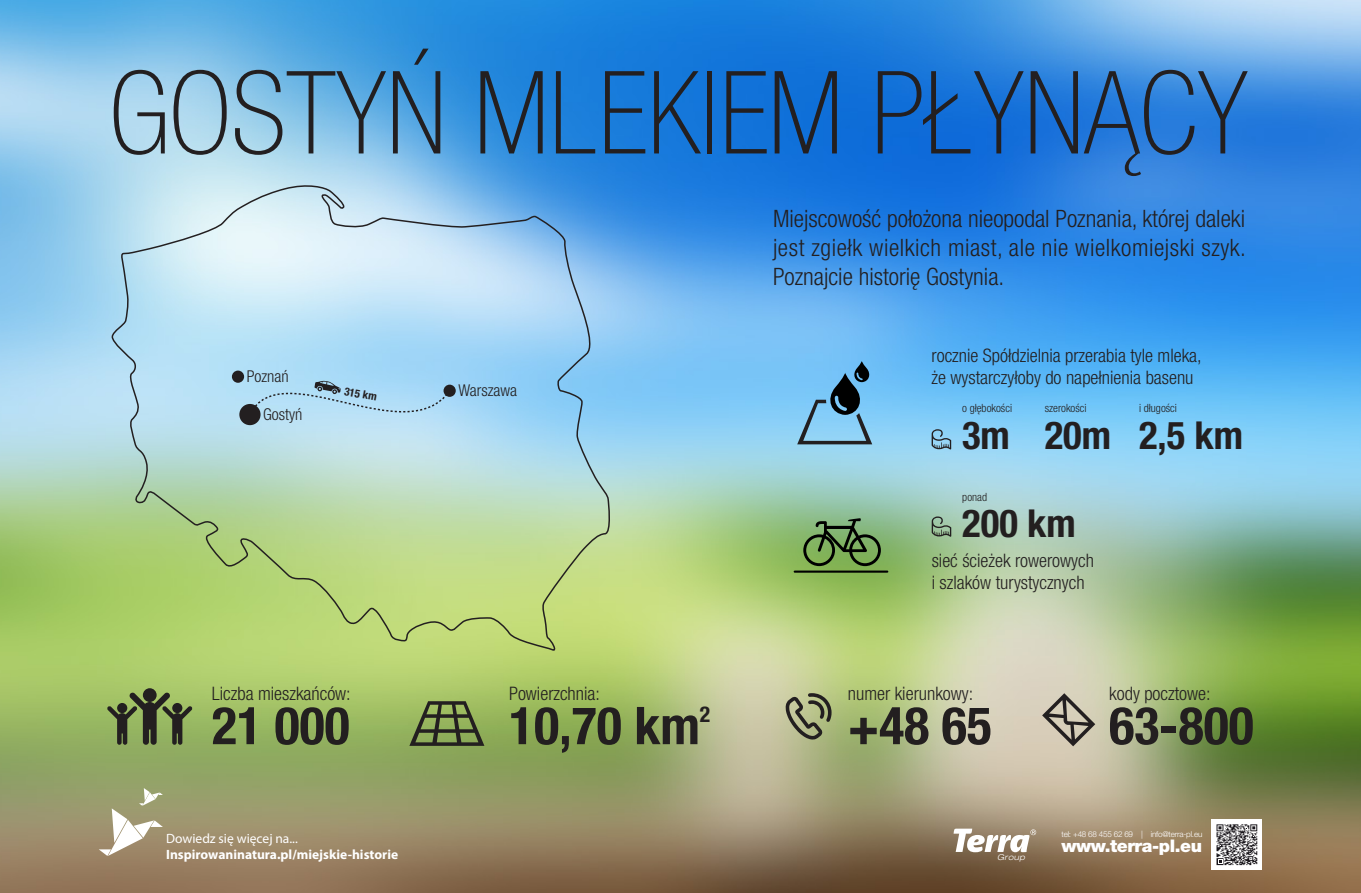
<style>
.page{position:relative;width:1361px;height:893px;background:#fff}
.page>*{position:absolute;margin:0;border:0;box-sizing:border-box;transform-origin:0 0}
.t1{font:100 condensed 115.2px "Helvetica Neue LT Pro";color:#231f20}
.t2{font:700 condensed 52.2px "Helvetica Neue LT Pro";color:#231f20}
.t3{font:700 condensed 38.55px "Helvetica Neue LT Pro";color:#231f20}
.t4{font:300 condensed 24px/28.8px "Helvetica Neue LT Pro";color:#231f20;text-align:justify}
.t5{font:700 condensed 21.9px "Helvetica Neue LT Pro";color:#231f20}
.t6{font:300 condensed 18.6px/22.4px "Helvetica Neue LT Pro";color:#231f20}
.t7{font:900 17.4px "Helvetica Neue LT Pro";letter-spacing:-.025em;color:#fff}
.t8{font:300 condensed 16.35px "Helvetica Neue LT Pro";color:#231f20}
.t9{font:700 13.5px "Myriad Pro";color:#fff}
.t10{font:13.5px "Myriad Pro";color:#fff}
.t11{font:300 condensed 11.4px "Helvetica Neue LT Pro";color:#231f20}
.t12{font:700 condensed 11.25px "Helvetica Neue LT Pro";color:#231f20}
.t13{font:300 8.1px "Helvetica Neue LT Pro";letter-spacing:-.025em;color:#fff}
.t14{font:italic 300 expanded 8.1px "Helvetica Neue LT Pro";letter-spacing:.05em;color:#fff}
</style>
<div class="page">
<img style="left:0;top:0;width:1361px;height:893px">
<svg style="left:953px;top:829px;width:83px;height:23px"></svg>
<div style="left:1211px;top:819px;width:51px;height:51px;background:#fff"></div>
<svg style="left:1216px;top:824px;width:41px;height:41px;background:#8d8c8e"></svg>
<svg style="left:99px;top:788px;width:64px;height:68px"></svg>
<svg style="left:409px;top:701px;width:75px;height:45px;background:#6a7c46"></svg>
<div style="left:143px;top:688px;width:14px;height:14px;background:#231f20;border-radius:50%"></div>
<svg style="left:107px;top:692px;width:85px;height:53px;background:#697a47"></svg>
<svg style="left:1042px;top:693px;width:53px;height:53px;background:#a6a090"></svg>
<svg style="left:785px;top:693px;width:46px;height:47px;background:#8c906d"></svg>
<svg style="left:111px;top:181px;width:501px;height:471px;background:#b4d7c6"></svg>
<div style="left:232px;top:371px;width:12px;height:12px;background:#231f20;border-radius:50%"></div>
<div style="left:443px;top:385px;width:13px;height:12px;background:#231f20;border-radius:50%"></div>
<div style="left:239px;top:404px;width:21px;height:21px;background:#231f20;border-radius:50%"></div>
<svg style="left:248px;top:353px;width:204px;height:99px;background:#afd8ee"></svg>
<svg style="left:797px;top:361px;width:75px;height:83px;background:#649cc0"></svg>
<svg style="left:803px;top:518px;width:78px;height:48px;background:#60844e"></svg>
<hr style="left:794px;top:571px;width:93px;height:2px;background:#000">
<svg style="left:931px;top:516px;width:20px;height:21px"></svg>
<svg style="left:931px;top:429px;width:20px;height:20px"></svg>
<h1 class="t1" style="left:109px;top:50px;width:1140px">GOSTYŃ MLEKIEM PŁYNĄCY</h1>
<p class="t4" style="left:773px;top:204px;width:474px">Miejscowość położona nieopodal Poznania, której daleki jest zgiełk wielkich miast, ale nie wielkomiejski szyk.<br>Poznajcie historię Gostynia.</p>
<p class="t8" style="left:247px;top:367px;width:43px">Poznań</p>
<p class="t8" style="left:263px;top:405px;width:41px">Gostyń</p>
<p class="t12" style="left:346px;top:384px;width:34px;rotate:11deg">315 km</p>
<p class="t8" style="left:458px;top:381px;width:60px">Warszawa</p>
<p class="t6" style="left:931px;top:344px;width:272px">rocznie Spółdzielnia przerabia tyle mleka, że wystarczyłoby do napełnienia basenu</p>
<p class="t11" style="left:962px;top:402px;width:51px">o głębokości</p>
<h3 class="t3" style="left:962px;top:412px;width:49px">3m</h3>
<p class="t11" style="left:962px;top:491px;width:26px">ponad</p>
<p class="t11" style="left:1045px;top:402px;width:43px">szerokości</p>
<h3 class="t3" style="left:1045px;top:412px;width:68px">20m</h3>
<h3 class="t3" style="left:962px;top:500px;width:115px">200 km</h3>
<p class="t6" style="left:931px;top:549px;width:164px">sieć ścieżek rowerowych i szlaków turystycznych</p>
<p class="t11" style="left:1139px;top:402px;width:39px">i długości</p>
<h3 class="t3" style="left:1139px;top:412px;width:106px">2,5 km</h3>
<p class="t6" style="left:212px;top:682px;width:140px">Liczba mieszkańców:</p>
<p class="t6" style="left:1109px;top:682px;width:103px">kody pocztowe:</p>
<h2 class="t2" style="left:848px;top:694px;width:145px">+48 65</h2>
<h2 class="t2" style="left:1109px;top:694px;width:146px">63-800</h2>
<p class="t6" style="left:509px;top:682px;width:92px">Powierzchnia:</p>
<p class="t6" style="left:848px;top:682px;width:127px">numer kierunkowy:</p>
<h2 class="t2" style="left:509px;top:694px;width:192px">10,70 km</h2>
<p class="t5" style="left:700px;top:701px;width:12px">2</p>
<h2 class="t2" style="left:212px;top:694px;width:139px">21 000</h2>
<p class="t10" style="left:166px;top:830px;width:133px">Dowiedz się więcej na...</p>
<p class="t9" style="left:166px;top:846px;width:233px">Inspirowaninatura.pl/miejskie-historie</p>
<p class="t14" style="left:997px;top:853px;width:29px">Group</p>
<p class="t13" style="left:1061px;top:829px;width:142px">tel: +48 68 455 62 69 | info@terra-pl.eu</p>
<p class="t7" style="left:1061px;top:836px;width:142px">www.terra-pl.eu</p>
</div>
